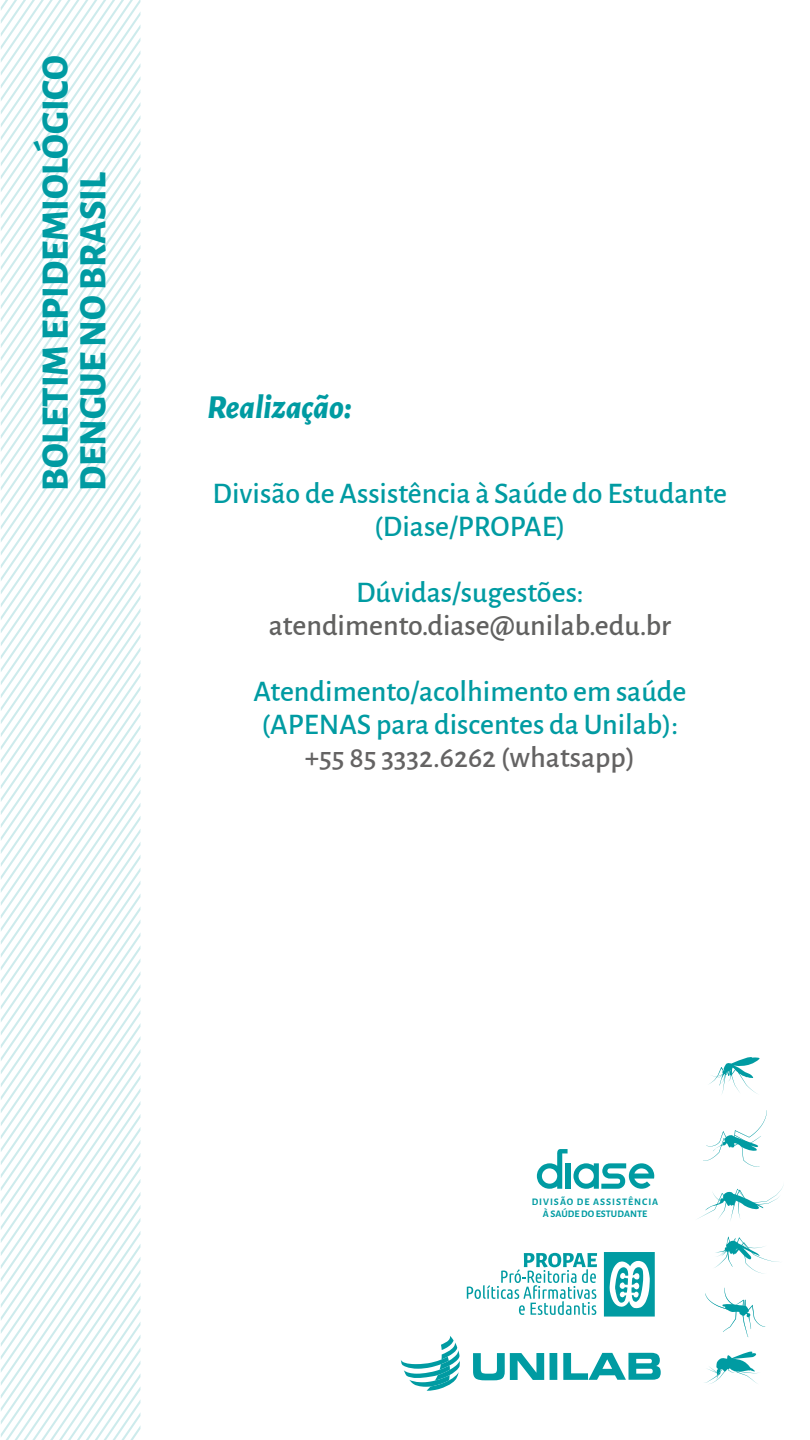
<style>
.page{position:relative;width:810px;height:1440px;background:#fff}
.page>*{position:absolute;margin:0;border:0;box-sizing:border-box;transform-origin:0 0}
.t1{font:800 38.25px/37.5px "Alegreya Sans";color:#009ba2}
.t2{font:italic 800 33px "Alegreya Sans";color:#009ba2}
.t3{font:500 30px/33px "Alegreya Sans";color:#009ba2;text-align:center}
.t4{font:500 30px "Alegreya Sans";color:#616160}
.t5{font:500 30px "Alegreya Sans";color:#646363}
.t6{font:700 10.05px/12.1px "Alegreya Sans";letter-spacing:.085em;color:#009ba2;text-align:center}
</style>
<div class="page">
<svg style="left:1px;top:0;width:139px;height:1440px"></svg>
<svg style="left:467px;top:1253px;width:130px;height:62px"></svg>
<svg style="left:604px;top:1252px;width:51px;height:65px"></svg>
<svg style="left:473px;top:1353px;width:71px;height:27px"></svg>
<div style="left:550px;top:1353px;width:7px;height:27px;background:#009ba2"></div>
<svg style="left:563px;top:1353px;width:98px;height:27px"></svg>
<svg style="left:401px;top:1336px;width:59px;height:55px"></svg>
<svg style="left:706px;top:1288px;width:59px;height:49px"></svg>
<svg style="left:703px;top:1110px;width:64px;height:57px"></svg>
<svg style="left:714px;top:1236px;width:65px;height:37px"></svg>
<svg style="left:709px;top:1057px;width:51px;height:37px"></svg>
<svg style="left:697px;top:1185px;width:87px;height:36px"></svg>
<svg style="left:704px;top:1352px;width:55px;height:32px"></svg>
<svg style="left:537px;top:1149px;width:117px;height:40px"></svg>
<p class="t1" style="left:34px;top:491px;width:437px;rotate:-90deg">BOLETIM EPIDEMIOLÓGICO<br>DENGUE NO BRASIL</p>
<p class="t2" style="left:207px;top:382px;width:146px">Realização:</p>
<p class="t3" style="left:213px;top:475px;width:516px">Divisão de Assistência à Saúde do Estudante (Diase/PROPAE)</p>
<p class="t3" style="left:356px;top:574px;width:229px">Dúvidas/sugestões:</p>
<p class="t4" style="left:269px;top:604px;width:404px">atendimento.diase@unilab.edu.br</p>
<p class="t3" style="left:254px;top:673px;width:434px;text-align:left">Atendimento/acolhimento em saúde (APENAS para discentes da Unilab):</p>
<p class="t5" style="left:305px;top:736px;width:332px">+55 85 3332.6262 (whatsapp)</p>
<p class="t6" style="left:532px;top:1195px;width:128px">DIVISÃO DE ASSISTÊNCIA<br>À SAÚDE DO ESTUDANTE</p>
</div>
